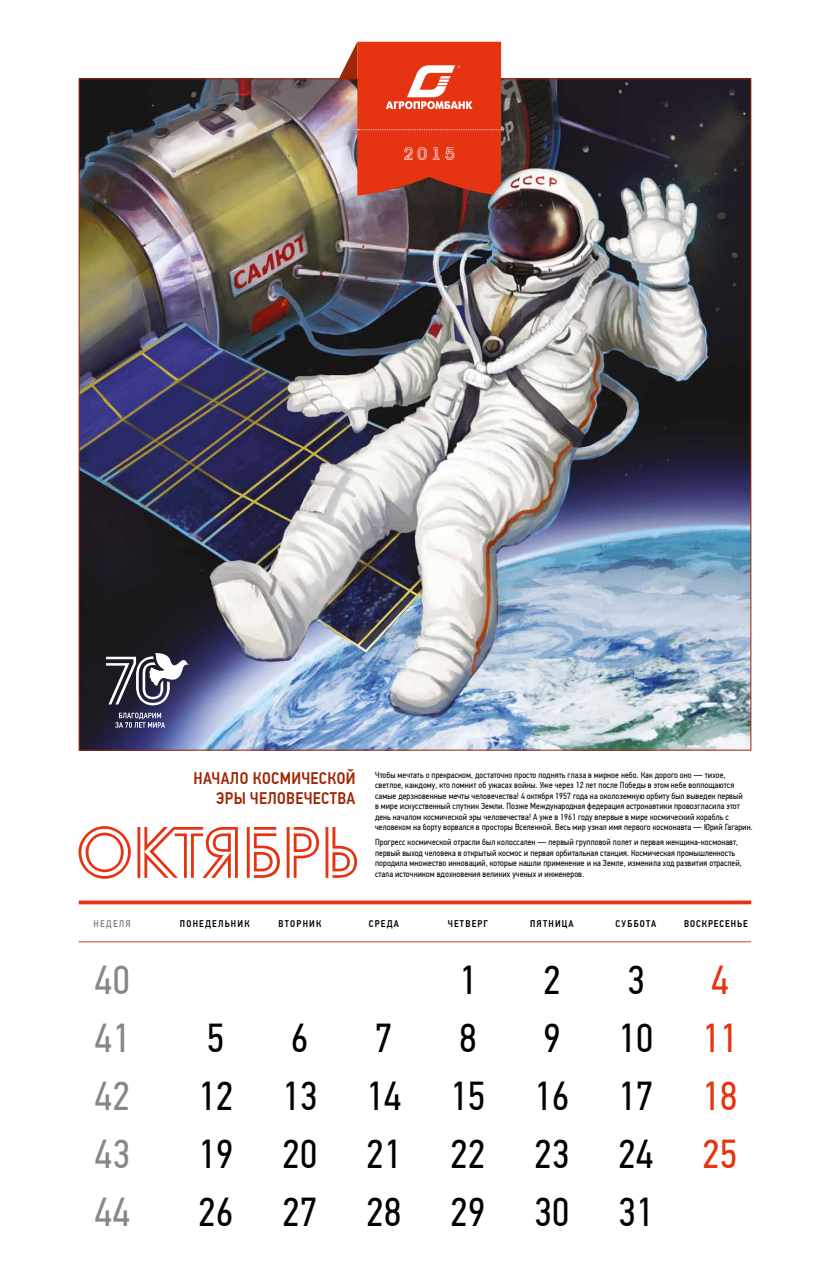
<style>
.page{position:relative;width:830px;height:1276px;background:#fff}
.page>*{position:absolute;margin:0;border:0;box-sizing:border-box;transform-origin:0 0}
.t1{font:70.65px "a Avante Titul Inline";color:#e63312}
.t2{font:40.35px "PF Din Text Cond Pro";color:#000}
.t3{font:40.35px "PF Din Text Cond Pro";color:#878787}
.t4{font:40.35px "PF Din Text Cond Pro";color:#e63312}
.t5{font:17.48px "a Avante Titul Inline";color:#fff}
.t6{font:500 16.8px/20.2px "PF Din Text Cond Pro";letter-spacing:.02em;color:#9e2705;text-align:right}
.t7{font:500 9.75px "PF Din Text Cond Pro";letter-spacing:.125em;color:#000}
.t8{font:500 9.75px "PF Din Text Cond Pro";letter-spacing:.1em;color:#000}
.t9{font:500 9.75px "PF Din Text Cond Pro";letter-spacing:.125em;color:#878787}
.t10{font:8.85px/10.6px "PF Din Text Cond Pro";letter-spacing:.01em;color:#000}
.s1{color:#e63312}
</style>
<div class="page">
<img style="left:81px;top:81px;width:667px;height:667px">
<svg style="left:115px;top:712px;width:50px;height:16px"></svg>
<svg style="left:106px;top:653px;width:83px;height:52px"></svg>
<svg style="left:79px;top:900px;width:671px;height:4px;fill:#e63312"></svg>
<hr style="left:79px;top:941px;width:671px;height:1px;background:#e63312">
<svg style="left:339px;top:42px;width:162px;height:154px"></svg>
<h3 class="t5" style="left:403px;top:144px;width:53px">2015</h3>
<h3 class="t6" style="left:193px;top:768px;width:163px">НАЧАЛО КОСМИЧЕСКОЙ<br>ЭРЫ ЧЕЛОВЕЧЕСТВА</h3>
<p class="t10" style="left:375px;top:769px;width:379px">Чтобы мечтать о прекрасном, достаточно просто поднять глаза в мирное небо. Как дорого оно — тихое, светлое, каждому, кто помнит об ужасах войны. Уже через 12 лет после Победы в этом небе воплощаются самые дерзновенные мечты человечества! 4 октября 1957 года на околоземную орбиту был выведен первый<br>в мире искусственный спутник Земли. Позже Международная федерация астронавтики провозгласила этот день началом космической эры человечества! А уже в 1961 году впервые в мире космический корабль с человеком на борту ворвался в просторы Вселенной. Весь мир узнал имя первого космонавта — Юрий Гагарин.</p>
<p class="t10" style="left:375px;top:837px;width:368px">Прогресс космической отрасли был колоссален — первый групповой полет и первая женщина-космонавт, первый выход человека в открытый космос и первая орбитальная станция. Космическая промышленность породила множество инноваций, которые нашли применение и на Земле, изменила ход развития отраслей, стала источником вдохновения великих ученых и инженеров.</p>
<h1 class="t1" style="left:76px;top:815px;width:284px">оКТЯбрь</h1>
<p class="t9" style="left:93px;top:918px;width:39px">НЕДЕЛЯ</p>
<p class="t7" style="left:180px;top:918px;width:71px">ПОНЕДЕЛЬНИК</p>
<p class="t7" style="left:278px;top:918px;width:44px">ВТОРНИК</p>
<p class="t7" style="left:368px;top:918px;width:32px">СРЕДА</p>
<p class="t7" style="left:447px;top:918px;width:42px">ЧЕТВЕРГ</p>
<p class="t7" style="left:530px;top:918px;width:45px">ПЯТНИЦА</p>
<p class="t7" style="left:615px;top:918px;width:42px">СУББОТА</p>
<p class="t8" style="left:683px;top:918px;width:65px">ВОСКРЕСЕНЬЕ</p>
<h2 class="t3" style="left:94px;top:956px;width:37px">40</h2>
<h2 class="t2" style="left:459px;top:956px;width:19px">1</h2>
<h2 class="t2" style="left:543px;top:956px;width:19px">2</h2>
<h2 class="t2" style="left:626px;top:956px;width:19px">3</h2>
<h2 class="t4" style="left:710px;top:956px;width:19px">4</h2>
<h2 class="t3" style="left:94px;top:1013px;width:37px">41</h2>
<h2 class="t2" style="left:207px;top:1013px;width:19px">5</h2>
<h2 class="t2" style="left:291px;top:1013px;width:19px">6</h2>
<h2 class="t2" style="left:375px;top:1013px;width:19px">7</h2>
<h2 class="t2" style="left:459px;top:1013px;width:19px">8</h2>
<h2 class="t2" style="left:542px;top:1013px;width:19px">9</h2>
<h2 class="t2" style="left:618px;top:1013px;width:121px">10 <span class="s1">11</span></h2>
<h2 class="t3" style="left:94px;top:1072px;width:37px">42</h2>
<h2 class="t2" style="left:198px;top:1072px;width:541px">12 13 14 15 16 17 <span class="s1">18</span></h2>
<h2 class="t3" style="left:94px;top:1130px;width:37px">43</h2>
<h2 class="t2" style="left:198px;top:1130px;width:541px">19 20 21 22 23 24 <span class="s1">25</span></h2>
<h2 class="t3" style="left:94px;top:1188px;width:37px">44</h2>
<h2 class="t2" style="left:198px;top:1188px;width:457px">26 27 28 29 30 31</h2>
</div>
